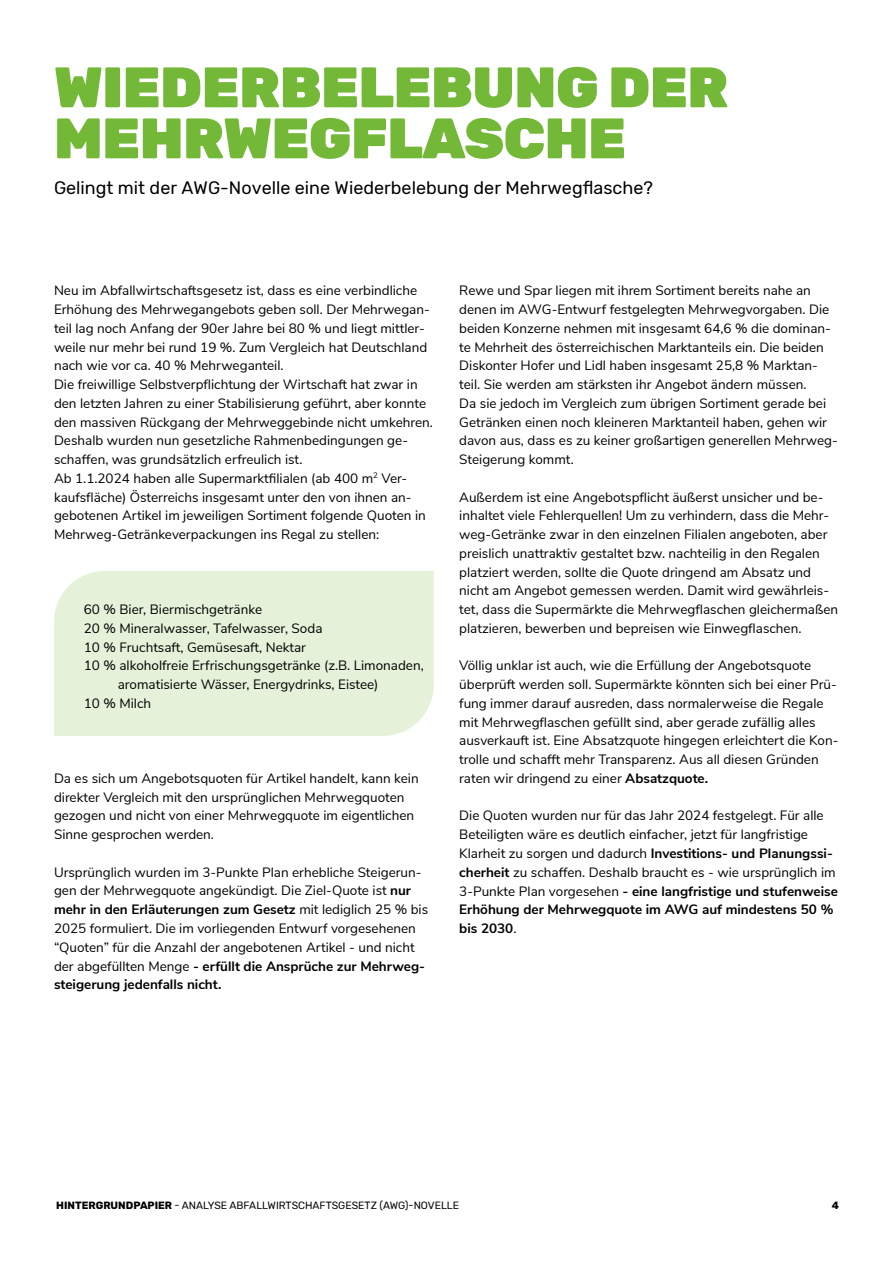
<style>
.page{position:relative;width:893px;height:1263px;background:#fff}
.page>*{position:absolute;margin:0;border:0;box-sizing:border-box;transform-origin:0 0}
.t1{font:900 57px/51px "Rubik";letter-spacing:-.01em;color:#74b837}
.t2{font:18px "Rubik";color:#000}
.t3{font:13.5px/18.8px "Nunito Sans";color:#000}
.t4{font:10.5px "Rubik";color:#000}
.t5{font:700 10.5px "Rubik";color:#000}
.s1{font-weight:700}
</style>
<div class="page">
<div style="left:54px;top:571px;width:380px;height:165px;background:#e5f1d8"></div>
<h1 class="t1" style="left:54px;top:64px;width:676px">WIEDERBELEBUNG DER<br>MEHRWEGFLASCHE</h1>
<h2 class="t2" style="left:54px;top:177px;width:600px">Gelingt mit der AWG-Novelle eine Wiederbelebung der Mehrwegflasche?</h2>
<p class="t3" style="left:54px;top:280px;width:381px">Neu im Abfallwirtschaftsgesetz ist, dass es eine verbindliche Erhöhung des Mehrwegangebots geben soll. Der Mehrwegan&shy;teil lag noch Anfang der 90er Jahre bei 80 % und liegt mittler&shy;weile nur mehr bei rund 19 %. Zum Vergleich hat Deutschland nach wie vor ca. 40 % Mehrweganteil.<br>Die freiwillige Selbstverpflichtung der Wirtschaft hat zwar in den letzten Jahren zu einer Stabilisierung geführt, aber konnte den massiven Rückgang der Mehrweggebinde nicht umkehren.<br>Deshalb wurden nun gesetzliche Rahmenbedingungen ge&shy;schaffen, was grundsätzlich erfreulich ist.<br>Ab 1.1.2024 haben alle Supermarktfilialen (ab 400 m<sup>2</sup> Ver&shy;kaufsfläche) Österreichs insgesamt unter den von ihnen an&shy;gebotenen Artikel im jeweiligen Sortiment folgende Quoten in Mehrweg-Getränkeverpackungen ins Regal zu stellen:</p>
<p class="t3" style="left:84px;top:599px;width:180px">60 % Bier, Biermischgetränke</p>
<p class="t3" style="left:84px;top:618px;width:240px">20 % Mineralwasser, Tafelwasser, Soda</p>
<p class="t3" style="left:84px;top:637px;width:224px">10 % Fruchtsaft, Gemüsesaft, Nektar</p>
<p class="t3" style="left:84px;top:655px;width:342px">10 % alkoholfreie Erfrischungsgetränke (z.B. Limonaden,</p>
<p class="t3" style="left:118px;top:674px;width:262px">aromatisierte Wässer, Energydrinks, Eistee)</p>
<p class="t3" style="left:84px;top:693px;width:69px">10 % Milch</p>
<p class="t3" style="left:54px;top:768px;width:366px">Da es sich um Angebotsquoten für Artikel handelt, kann kein direkter Vergleich mit den ursprünglichen Mehrwegquoten gezogen und nicht von einer Mehrwegquote im eigentlichen Sinne gesprochen werden.</p>
<p class="t3" style="left:54px;top:862px;width:376px">Ursprünglich wurden im 3-Punkte Plan erhebliche Steigerun&shy;gen der Mehrwegquote angekündigt. Die Ziel-Quote ist <span class="s1">nur mehr in den Erläuterungen zum Gesetz</span> mit lediglich 25 % bis 2025 formuliert. Die im vorliegenden Entwurf vorgesehenen “Quoten” für die Anzahl der angebotenen Artikel - und nicht der abgefüllten Menge <span class="s1">- erfüllt die Ansprüche zur Mehrweg&shy;steigerung jedenfalls nicht.</span></p>
<p class="t3" style="left:459px;top:280px;width:380px">Rewe und Spar liegen mit ihrem Sortiment bereits nahe an denen im AWG-Entwurf festgelegten Mehrwegvorgaben. Die beiden Konzerne nehmen mit insgesamt 64,6 % die dominan&shy;te Mehrheit des österreichischen Marktanteils ein. Die beiden Diskonter Hofer und Lidl haben insgesamt 25,8 % Marktan&shy;teil. Sie werden am stärksten ihr Angebot ändern müssen.<br>Da sie jedoch im Vergleich zum übrigen Sortiment gerade bei Getränken einen noch kleineren Marktanteil haben, gehen wir davon aus, dass es zu keiner großartigen generellen Mehrweg-Steigerung kommt.</p>
<p class="t3" style="left:459px;top:487px;width:380px">Außerdem ist eine Angebotspflicht äußerst unsicher und be&shy;inhaltet viele Fehlerquellen! Um zu verhindern, dass die Mehr&shy;weg-Getränke zwar in den einzelnen Filialen angeboten, aber preislich unattraktiv gestaltet bzw. nachteilig in den Regalen platziert werden, sollte die Quote dringend am Absatz und nicht am Angebot gemessen werden. Damit wird gewährleis&shy;tet, dass die Supermärkte die Mehrwegflaschen gleichermaßen platzieren, bewerben und bepreisen wie Einwegflaschen.</p>
<p class="t3" style="left:459px;top:655px;width:381px">Völlig unklar ist auch, wie die Erfüllung der Angebotsquote überprüft werden soll. Supermärkte könnten sich bei einer Prü&shy;fung immer darauf ausreden, dass normalerweise die Regale mit Mehrwegflaschen gefüllt sind, aber gerade zufällig alles ausverkauft ist. Eine Absatzquote hingegen erleichtert die Kon&shy;trolle und schafft mehr Transparenz. Aus all diesen Gründen raten wir dringend zu einer <span class="s1">Absatzquote.</span></p>
<p class="t3" style="left:459px;top:805px;width:380px">Die Quoten wurden nur für das Jahr 2024 festgelegt. Für alle Beteiligten wäre es deutlich einfacher, jetzt für langfristige Klarheit zu sorgen und dadurch <span class="s1">Investitions- und Planungssi&shy;cherheit</span> zu schaffen. Deshalb braucht es - wie ursprünglich im 3-Punkte Plan vorgesehen <span class="s1">- eine langfristige und stufenweise Erhöhung der Mehrwegquote im AWG auf mindestens 50 % bis 2030</span>.</p>
<p class="t4" style="left:56px;top:1199px;width:404px"><span class="s1">HINTERGRUNDPAPIER</span> - ANALYSE ABFALLWIRTSCHAFTSGESETZ (AWG)-NOVELLE</p>
<p class="t5" style="left:832px;top:1199px;width:9px">4</p>
</div>
